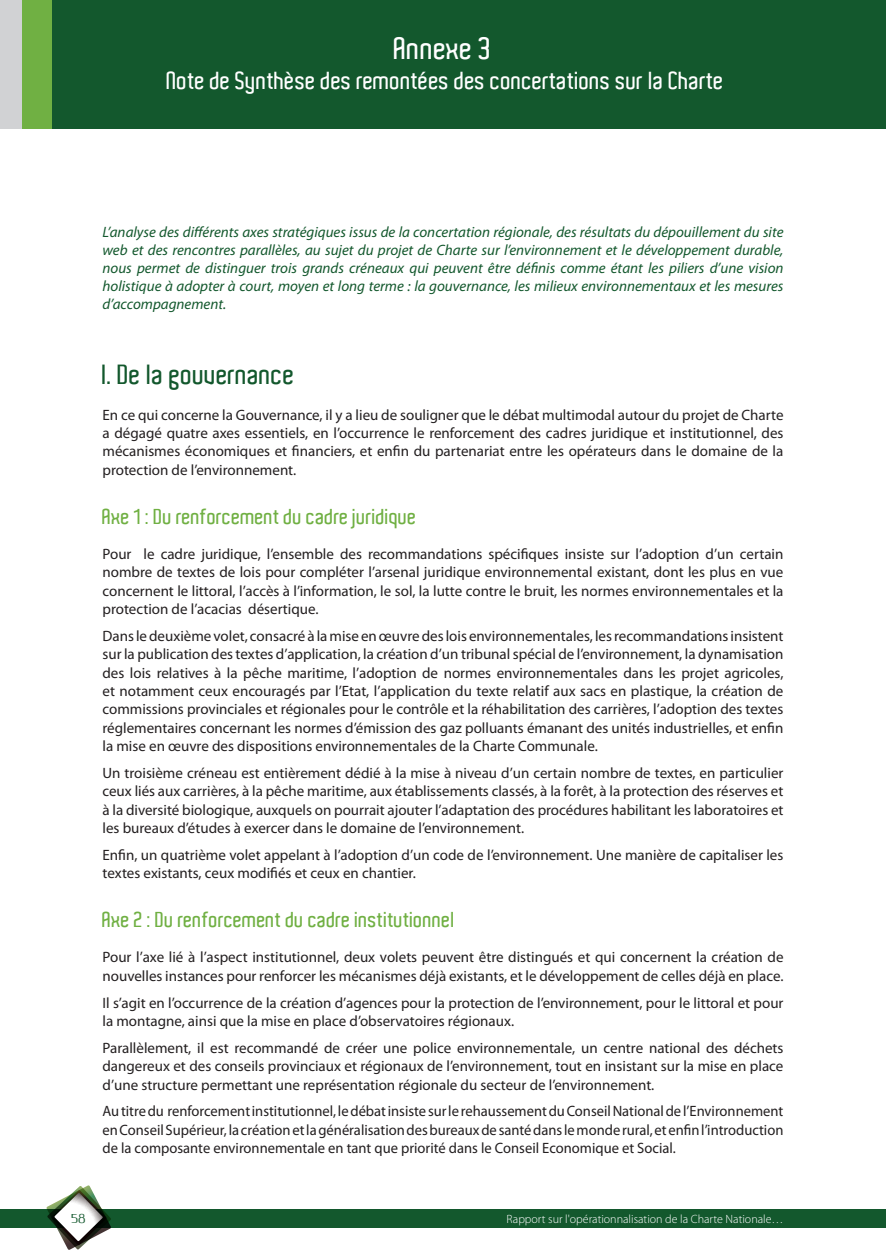
<style>
.page{position:relative;width:886px;height:1260px;background:#fff}
.page>*{position:absolute;margin:0;border:0;box-sizing:border-box;transform-origin:0 0}
.t1{font:600 30px "Aldo";color:#fff}
.t2{font:600 27px "Aldo";color:#13582d}
.t3{font:600 24px "Aldo";color:#fff}
.t4{font:600 21px "Aldo";color:#70b043}
.t5{font:15px/18.3px "Myriad Pro";color:#231f20;text-align:justify}
.t6{font:italic 15px/18px "Myriad Pro";color:#13582d;text-align:justify}
.t7{font:300 12px "Myriad Pro";color:#fff}
.t8{font:12px "Ageone";color:#13582d}
</style>
<div class="page">
<div style="left:0;top:1209px;width:885px;height:19px;background:#13582d"></div>
<svg style="left:47px;top:1185px;width:64px;height:64px"></svg>
<div style="left:0;top:0;width:136px;height:129px;background:#d1d2d4"></div>
<div style="left:22px;top:0;width:140px;height:129px;background:#70b043"></div>
<div style="left:53px;top:0;width:832px;height:129px;background:#13582d"></div>
<h1 class="t1" style="left:394px;top:31px;width:99px">Annexe 3</h1>
<h3 class="t3" style="left:167px;top:67px;width:558px">Note de Synthèse des remontées des concertations sur la Charte</h3>
<p class="t6" style="left:102px;top:223px;width:682px">L’analyse des différents axes stratégiques issus de la concertation régionale, des résultats du dépouillement du site web et des rencontres parallèles, au sujet du projet de Charte sur l’environnement et le développement durable, nous permet de distinguer trois grands créneaux qui peuvent être définis comme étant les piliers d’une vision holistique à adopter à court, moyen et long terme : la gouvernance, les milieux environnementaux et les mesures d’accompagnement.</p>
<h2 class="t2" style="left:102px;top:360px;width:194px">I. De la gouvernance</h2>
<p class="t5" style="left:102px;top:405px;width:682px">En ce qui concerne la Gouvernance, il y a lieu de souligner que le débat multimodal autour du projet de Charte a dégagé quatre axes essentiels, en l’occurrence le renforcement des cadres juridique et institutionnel, des mécanismes économiques et financiers, et enfin du partenariat entre les opérateurs dans le domaine de la protection de l’environnement.</p>
<h3 class="t4" style="left:102px;top:504px;width:315px">Axe 1 : Du renforcement du cadre juridique</h3>
<p class="t5" style="left:102px;top:544px;width:682px">Pour le cadre juridique, l’ensemble des recommandations spécifiques insiste sur l’adoption d’un certain nombre de textes de lois pour compléter l’arsenal juridique environnemental existant, dont les plus en vue concernent le littoral, l’accès à l’information, le sol, la lutte contre le bruit, les normes environnementales et la protection de l’acacias désertique.</p>
<p class="t5" style="left:102px;top:626px;width:682px">Dans le deuxième volet, consacré à la mise en œuvre des lois environnementales, les recommandations insistent sur la publication des textes d’application, la création d’un tribunal spécial de l’environnement, la dynamisation des lois relatives à la pêche maritime, l’adoption de normes environnementales dans les projet agricoles, et notamment ceux encouragés par l’Etat, l’application du texte relatif aux sacs en plastique, la création de commissions provinciales et régionales pour le contrôle et la réhabilitation des carrières, l’adoption des textes réglementaires concernant les normes d’émission des gaz polluants émanant des unités industrielles, et enfin la mise en œuvre des dispositions environnementales de la Charte Communale.</p>
<p class="t5" style="left:102px;top:763px;width:682px">Un troisième créneau est entièrement dédié à la mise à niveau d’un certain nombre de textes, en particulier ceux liés aux carrières, à la pêche maritime, aux établissements classés, à la forêt, à la protection des réserves et à la diversité biologique, auxquels on pourrait ajouter l’adaptation des procédures habilitant les laboratoires et les bureaux d’études à exercer dans le domaine de l’environnement.</p>
<p class="t5" style="left:102px;top:845px;width:682px">Enfin, un quatrième volet appelant à l’adoption d’un code de l’environnement. Une manière de capitaliser les textes existants, ceux modifiés et ceux en chantier.</p>
<h3 class="t4" style="left:102px;top:908px;width:354px">Axe 2 : Du renforcement du cadre institutionnel</h3>
<p class="t5" style="left:102px;top:948px;width:682px">Pour l’axe lié à l’aspect institutionnel, deux volets peuvent être distingués et qui concernent la création de nouvelles instances pour renforcer les mécanismes déjà existants, et le développement de celles déjà en place.</p>
<p class="t5" style="left:102px;top:993px;width:682px">Il s’agit en l’occurrence de la création d’agences pour la protection de l’environnement, pour le littoral et pour la montagne, ainsi que la mise en place d’observatoires régionaux.</p>
<p class="t5" style="left:102px;top:1038px;width:682px">Parallèlement, il est recommandé de créer une police environnementale, un centre national des déchets dangereux et des conseils provinciaux et régionaux de l’environnement, tout en insistant sur la mise en place d’une structure permettant une représentation régionale du secteur de l’environnement.</p>
<p class="t5" style="left:102px;top:1102px;width:682px">Au titre du renforcement institutionnel, le débat insiste sur le rehaussement du Conseil National de l’Environnement en Conseil Supérieur, la création et la généralisation des bureaux de santé dans le monde rural, et enfin l’introduction de la composante environnementale en tant que priorité dans le Conseil Economique et Social.</p>
<p class="t8" style="left:71px;top:1212px;width:16px">58</p>
<p class="t7" style="left:506px;top:1212px;width:278px">Rapport sur l'opérationnalisation de la Charte Nationale…</p>
</div>
